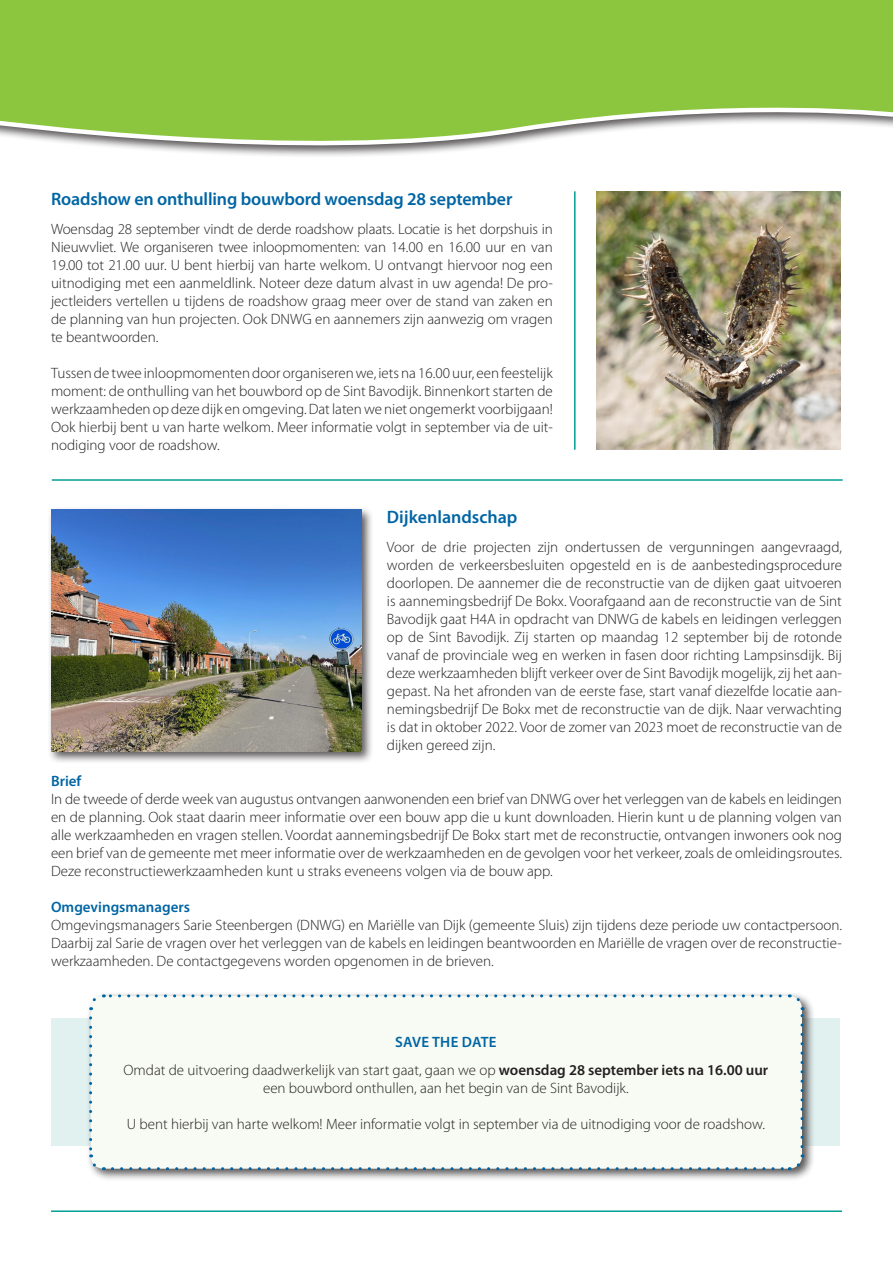
<style>
.page{position:relative;width:893px;height:1263px;background:#fff}
.page>*{position:absolute;margin:0;border:0;box-sizing:border-box;transform-origin:0 0}
.t1{font:600 18px "Myriad Pro";letter-spacing:-.01em;color:#0065a4}
.t2{font:300 15px/18px "Myriad Pro";color:#231f20;text-align:justify}
.t3{font:600 15px "Myriad Pro";color:#0065a4}
.t4{font:600 15px "Myriad Pro";letter-spacing:.02em;color:#0065a4}
.s1{font-weight:600}
</style>
<div class="page">
<div style="left:52px;top:1018px;width:788px;height:128px;background:#e1f1f0"></div>
<svg style="left:0;top:0;width:893px;height:156px;background:#9ccb5e"></svg>
<hr style="left:52px;top:479px;width:791px;height:2px;background:#009f94">
<hr style="left:574px;top:191px;width:2px;height:259px;background:#009f94">
<hr style="left:51px;top:1210px;width:791px;height:2px;background:#009f94">
<div style="left:47px;top:506px;width:327px;height:258px;background:#231f20;opacity:.75"></div>
<img style="left:51px;top:510px;width:310px;height:242px">
<div style="left:86px;top:991px;width:729px;height:191px;background:#231f20;opacity:.75"></div>
<div style="left:91px;top:996px;width:711px;height:173px;background:#f8fbf3;border-radius:13px"></div>
<svg style="left:89px;top:1018px;width:15px;height:153px"></svg>
<svg style="left:112px;top:1154px;width:693px;height:16px"></svg>
<svg style="left:789px;top:993px;width:14px;height:154px"></svg>
<svg style="left:88px;top:994px;width:692px;height:16px"></svg>
<img style="left:597px;top:191px;width:244px;height:258px">
<p class="t1" style="left:51px;top:187px;width:463px">Roadshow en onthulling bouwbord woensdag 28 september</p>
<p class="t2" style="left:51px;top:220px;width:503px">Woensdag 28 september vindt de derde roadshow plaats. Locatie is het dorpshuis in Nieuwvliet. We organiseren twee inloopmomenten: van 14.00 en 16.00 uur en van 19.00 tot 21.00 uur. U bent hierbij van harte welkom. U ontvangt hiervoor nog een uitnodiging met een aanmeldlink. Noteer deze datum alvast in uw agenda! De pro&shy;jectleiders vertellen u tijdens de roadshow graag meer over de stand van zaken en de planning van hun projecten. Ook DNWG en aannemers zijn aanwezig om vragen te beantwoorden.</p>
<p class="t2" style="left:51px;top:364px;width:503px">Tussen de twee inloopmomenten door organiseren we, iets na 16.00 uur, een feestelijk moment: de onthulling van het bouwbord op de Sint Bavodijk. Binnenkort starten de werkzaamheden op deze dijk en omgeving. Dat laten we niet ongemerkt voorbijgaan!<br>Ook hierbij bent u van harte welkom. Meer informatie volgt in september via de uit&shy;nodiging voor de roadshow.</p>
<p class="t1" style="left:387px;top:506px;width:132px">Dijkenlandschap</p>
<p class="t2" style="left:387px;top:538px;width:457px">Voor de drie projecten zijn ondertussen de vergunningen aangevraagd, worden de verkeersbesluiten opgesteld en is de aanbestedingsprocedure doorlopen. De aannemer die de reconstructie van de dijken gaat uitvoeren is aannemingsbedrijf De Bokx. Voorafgaand aan de reconstructie van de Sint Bavodijk gaat H4A in opdracht van DNWG de kabels en leidingen verleggen op de Sint Bavodijk. Zij starten op maandag 12 september bij de rotonde vanaf de provinciale weg en werken in fasen door richting Lampsinsdijk. Bij deze werkzaamheden blijft verkeer over de Sint Bavodijk mogelijk, zij het aan&shy;gepast. Na het afronden van de eerste fase, start vanaf diezelfde locatie aan&shy;nemingsbedrijf De Bokx met de reconstructie van de dijk. Naar verwachting is dat in oktober 2022. Voor de zomer van 2023 moet de reconstructie van de dijken gereed zijn.</p>
<p class="t3" style="left:51px;top:771px;width:32px">Brief</p>
<p class="t2" style="left:51px;top:790px;width:792px">In de tweede of derde week van augustus ontvangen aanwonenden een brief van DNWG over het verleggen van de kabels en leidingen en de planning. Ook staat daarin meer informatie over een bouw app die u kunt downloaden. Hierin kunt u de planning volgen van alle werkzaamheden en vragen stellen. Voordat aannemingsbedrijf De Bokx start met de reconstructie, ontvangen inwoners ook nog een brief van de gemeente met meer informatie over de werkzaamheden en de gevolgen voor het verkeer, zoals de omleidingsroutes.<br>Deze reconstructiewerkzaamheden kunt u straks eveneens volgen via de bouw app.</p>
<p class="t3" style="left:51px;top:897px;width:140px">Omgevingsmanagers</p>
<p class="t2" style="left:51px;top:916px;width:792px">Omgevingsmanagers Sarie Steenbergen (DNWG) en Mariëlle van Dijk (gemeente Sluis) zijn tijdens deze periode uw contactpersoon.<br>Daarbij zal Sarie de vragen over het verleggen van de kabels en leidingen beantwoorden en Mariëlle de vragen over de reconstructie&shy;werkzaamheden. De contactgegevens worden opgenomen in de brieven.</p>
<p class="t4" style="left:395px;top:1032px;width:103px">SAVE THE DATE</p>
<p class="t2" style="left:124px;top:1061px;width:646px">Omdat de uitvoering daadwerkelijk van start gaat, gaan we op <span class="s1">woensdag 28 september iets na 16.00 uur</span></p>
<p class="t2" style="left:263px;top:1079px;width:367px">een bouwbord onthullen, aan het begin van de Sint Bavodijk.</p>
<p class="t2" style="left:127px;top:1115px;width:640px">U bent hierbij van harte welkom! Meer informatie volgt in september via de uitnodiging voor de roadshow.</p>
</div>
